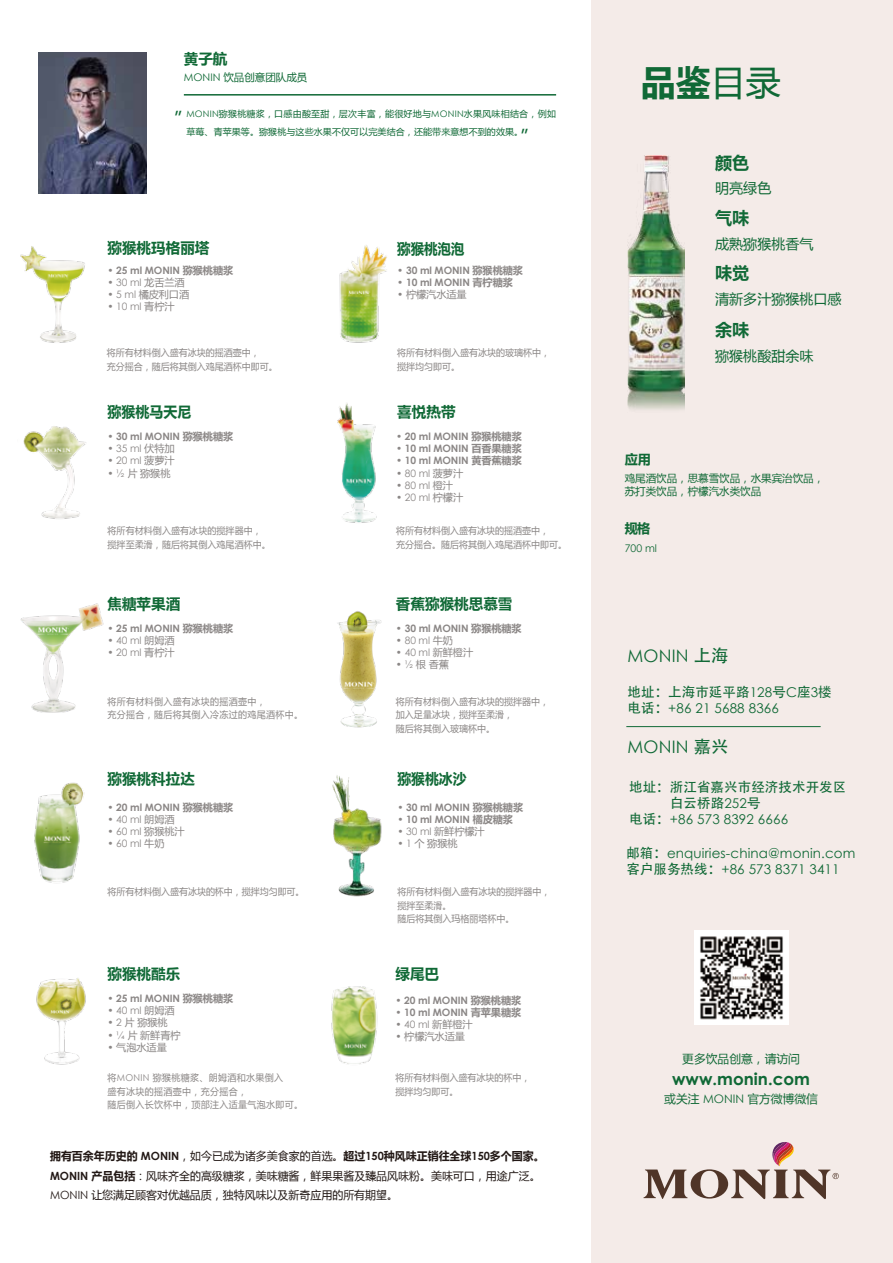
<style>
.page{position:relative;width:893px;height:1263px;background:#fff}
.page>*{position:absolute;margin:0;border:0;box-sizing:border-box;transform-origin:0 0}
.t1{font:700 34.95px "Microsoft Ya Hei";color:#106936}
.t2{font:19.8px "Microsoft Ya Hei";color:#106936}
.t3{font:17.25px "Century Gothic";letter-spacing:.01em;color:#106936}
.t4{font:700 17.1px "Microsoft Ya Hei";color:#106936}
.t5{font:700 16.8px "Century Gothic";color:#106936}
.t6{font:700 14.55px "Microsoft Ya Hei";color:#106936}
.t7{font:700 14.55px "Microsoft Ya Hei";color:#106936;scale:.96 1}
.t8{font:700 14.55px "Microsoft Ya Hei";color:#106936;scale:.93 1}
.t9{font:700 14.55px "Microsoft Ya Hei";color:#106936;scale:.95 1}
.t10{font:14.1px "Microsoft Ya Hei";color:#106936}
.t11{font:13.5px/16.2px "Century Gothic";letter-spacing:.01em;color:#106936}
.t12{font:13.5px/16.2px "Adobe Heiti Std";letter-spacing:.01em;color:#106936}
.t13{font:700 13.05px "Microsoft Ya Hei";color:#106936}
.t14{font:11.7px "Microsoft Ya Hei";color:#106936}
.t15{font:11.25px/19.5px "Microsoft Ya Hei";color:#221815}
.t16{font:10.5px/12.6px "Microsoft Ya Hei";color:#106936}
.t17{font:10.5px "Century Gothic";color:#106936}
.t18{font:700 10.2px "Century Gothic";letter-spacing:-.01em;color:#8b8786}
.t19{font:10.2px "Century Gothic";letter-spacing:-.01em;color:#8b8786}
.t20{font:10.2px "Microsoft Ya Hei";letter-spacing:-.01em;color:#8b8786}
.t21{font:9.45px/13.5px "Microsoft Ya Hei";color:#8b8786;scale:.95 1}
.t22{font:9.45px/13.5px "Microsoft Ya Hei";letter-spacing:.035em;color:#8b8786;scale:.95 1}
.t23{font:9px "Microsoft Ya Hei";letter-spacing:.01em;color:#106936}
.s1{font-family:"Century Gothic"}
.s2{font-size:19.8px}
.s3{font-family:"Microsoft Ya Hei"}
.s4{font-weight:700}
.s5{font-family:"Century Gothic";font-weight:700}
.s6{font-weight:400}
.s7{font-family:"Adobe Heiti Std"}
</style>
<div class="page">
<div style="left:592px;top:460px;width:301px;height:803px;background:#f4ebe8"></div>
<div style="left:592px;top:0;width:301px;height:542px;background:#f4ebe8"></div>
<hr style="left:184px;top:94px;width:372px;height:2px;background:#106936">
<img style="left:694px;top:930px;width:94px;height:95px">
<svg style="left:643px;top:1142px;width:196px;height:57px"></svg>
<hr style="left:626px;top:726px;width:195px;height:1px;background:#106936">
<img style="left:627px;top:156px;width:58px;height:254px">
<img style="left:20px;top:246px;width:65px;height:97px">
<img style="left:20px;top:603px;width:84px;height:110px">
<img style="left:34px;top:782px;width:50px;height:101px">
<img style="left:36px;top:978px;width:50px;height:87px">
<img style="left:339px;top:245px;width:48px;height:98px">
<img style="left:337px;top:403px;width:40px;height:120px">
<img style="left:337px;top:611px;width:45px;height:117px">
<img style="left:332px;top:775px;width:50px;height:122px">
<img style="left:331px;top:986px;width:47px;height:78px">
<img style="left:23px;top:426px;width:63px;height:93px">
<img style="left:38px;top:53px;width:109px;height:141px">
<h3 class="t6" style="left:184px;top:48px;width:45px">黄子航</h3>
<p class="t16" style="left:184px;top:70px;width:125px"><span class="s1">MONIN</span> 饮品创意团队成员</p>
<p class="t23" style="left:186px;top:108px;width:371px"><span class="s1">MONIN</span>猕猴桃糖浆，口感由酸至甜，层次丰富，能很好地与<span class="s1">MONIN</span>水果风味相结合，例如</p>
<h2 class="t2" style="left:174px;top:105px;width:21px">”</h2>
<p class="t23" style="left:186px;top:126px;width:356px">草莓、青苹果等。猕猴桃与这些水果不仅可以完美结合，还能带来意想不到的效果。<span class="s2">”</span></p>
<h3 class="t6" style="left:108px;top:238px;width:103px">猕猴桃玛格丽塔</h3>
<p class="t18" style="left:108px;top:262px;width:127px">• 25 ml MONIN <span class="s3">猕猴桃糖浆</span></p>
<p class="t19" style="left:108px;top:275px;width:79px">• 30 ml <span class="s3">龙舌兰酒</span></p>
<p class="t20" style="left:108px;top:288px;width:83px"><span class="s1">• 5 ml</span> 橘皮利口酒</p>
<p class="t19" style="left:108px;top:300px;width:69px">• 10 ml <span class="s3">青柠汁</span></p>
<p class="t21" style="left:107px;top:346px;width:182px">将所有材料倒入盛有冰块的摇酒壶中，<br>充分摇合，随后将其倒入鸡尾酒杯中即可。</p>
<h3 class="t7" style="left:108px;top:402px;width:89px">猕猴桃马天尼</h3>
<p class="t18" style="left:108px;top:428px;width:127px">• 30 ml MONIN <span class="s3">猕猴桃糖浆</span></p>
<p class="t19" style="left:108px;top:441px;width:69px">• 35 ml <span class="s3">伏特加</span></p>
<p class="t19" style="left:108px;top:454px;width:69px">• 20 ml <span class="s3">菠萝汁</span></p>
<p class="t20" style="left:108px;top:466px;width:65px"><span class="s1">• ½</span> 片猕猴桃</p>
<p class="t21" style="left:108px;top:524px;width:173px">将所有材料倒入盛有冰块的搅拌器中，搅拌至柔滑，随后将其倒入鸡尾酒杯中。</p>
<h3 class="t6" style="left:108px;top:593px;width:74px">焦糖苹果酒</h3>
<p class="t18" style="left:108px;top:620px;width:127px">• 25 ml MONIN <span class="s3">猕猴桃糖浆</span></p>
<p class="t19" style="left:108px;top:633px;width:69px">• 40 ml <span class="s3">朗姆酒</span></p>
<p class="t19" style="left:108px;top:645px;width:69px">• 20 ml <span class="s3">青柠汁</span></p>
<p class="t22" style="left:108px;top:694px;width:207px">将所有材料倒入盛有冰块的摇酒壶中，<br>充分摇合，随后将其倒入冷冻过的鸡尾酒杯中。</p>
<h3 class="t6" style="left:108px;top:769px;width:89px">猕猴桃科拉达</h3>
<p class="t18" style="left:108px;top:799px;width:127px">• 20 ml MONIN <span class="s3">猕猴桃糖浆</span></p>
<p class="t19" style="left:108px;top:812px;width:69px">• 40 ml <span class="s3">朗姆酒</span></p>
<p class="t19" style="left:108px;top:824px;width:79px">• 60 ml <span class="s3">猕猴桃汁</span></p>
<p class="t19" style="left:108px;top:836px;width:59px">• 60 ml <span class="s3">牛奶</span></p>
<p class="t21" style="left:108px;top:885px;width:209px">将所有材料倒入盛有冰块的杯中，搅拌均匀即可。</p>
<h3 class="t6" style="left:108px;top:964px;width:74px">猕猴桃酷乐</h3>
<p class="t18" style="left:108px;top:990px;width:127px">• 25 ml MONIN <span class="s3">猕猴桃糖浆</span></p>
<p class="t19" style="left:108px;top:1003px;width:69px">• 40 ml <span class="s3">朗姆酒</span></p>
<p class="t20" style="left:108px;top:1016px;width:62px"><span class="s1">• 2</span> 片猕猴桃</p>
<p class="t20" style="left:108px;top:1028px;width:75px"><span class="s1">• ¼</span> 片新鲜青柠</p>
<p class="t20" style="left:108px;top:1040px;width:61px"><span class="s1">•</span> 气泡水适量</p>
<p class="t22" style="left:108px;top:1071px;width:207px">将<span class="s1">MONIN</span> 猕猴桃糖浆、朗姆酒和水果倒入<br>盛有冰块的摇酒壶中，充分摇合，<br>随后倒入长饮杯中，顶部注入适量气泡水即可。</p>
<h3 class="t8" style="left:397px;top:239px;width:74px">猕猴桃泡泡</h3>
<p class="t18" style="left:397px;top:262px;width:127px">• 30 ml MONIN <span class="s3">猕猴桃糖浆</span></p>
<p class="t18" style="left:397px;top:274px;width:117px">• 10 ml MONIN <span class="s3">青柠糖浆</span></p>
<p class="t20" style="left:397px;top:288px;width:71px"><span class="s1">•</span> 柠檬汽水适量</p>
<p class="t21" style="left:397px;top:346px;width:163px">将所有材料倒入盛有冰块的玻璃杯中，搅拌均匀即可。</p>
<h3 class="t6" style="left:397px;top:402px;width:60px">喜悦热带</h3>
<p class="t18" style="left:396px;top:428px;width:127px">• 20 ml MONIN <span class="s3">猕猴桃糖浆</span></p>
<p class="t18" style="left:396px;top:441px;width:127px">• 10 ml MONIN <span class="s3">百香果糖浆</span></p>
<p class="t18" style="left:396px;top:453px;width:127px">• 10 ml MONIN <span class="s3">黄香蕉糖浆</span></p>
<p class="t19" style="left:396px;top:466px;width:69px">• 80 ml <span class="s3">菠萝汁</span></p>
<p class="t19" style="left:396px;top:478px;width:59px">• 80 ml <span class="s3">橙汁</span></p>
<p class="t19" style="left:396px;top:490px;width:69px">• 20 ml <span class="s3">柠檬汁</span></p>
<p class="t21" style="left:396px;top:524px;width:181px">将所有材料倒入盛有冰块的摇酒壶中，<br>充分摇合。随后将其倒入鸡尾酒杯中即可。</p>
<h3 class="t6" style="left:396px;top:593px;width:118px">香蕉猕猴桃思慕雪</h3>
<p class="t18" style="left:396px;top:620px;width:127px">• 30 ml MONIN <span class="s3">猕猴桃糖浆</span></p>
<p class="t19" style="left:396px;top:633px;width:59px">• 80 ml <span class="s3">牛奶</span></p>
<p class="t19" style="left:396px;top:645px;width:79px">• 40 ml <span class="s3">新鲜橙汁</span></p>
<p class="t20" style="left:396px;top:658px;width:54px"><span class="s1">• ½</span> 根香蕉</p>
<p class="t21" style="left:396px;top:694px;width:163px">将所有材料倒入盛有冰块的搅拌器中，加入足量冰块，搅拌至柔滑，<br>随后将其倒入玻璃杯中。</p>
<h3 class="t9" style="left:397px;top:769px;width:74px">猕猴桃冰沙</h3>
<p class="t18" style="left:397px;top:799px;width:127px">• 30 ml MONIN <span class="s3">猕猴桃糖浆</span></p>
<p class="t18" style="left:397px;top:811px;width:117px">• 10 ml MONIN <span class="s3">橘皮糖浆</span></p>
<p class="t19" style="left:397px;top:824px;width:89px">• 30 ml <span class="s3">新鲜柠檬汁</span></p>
<p class="t20" style="left:397px;top:837px;width:62px"><span class="s1">• 1</span> 个猕猴桃</p>
<p class="t21" style="left:397px;top:885px;width:163px">将所有材料倒入盛有冰块的搅拌器中，搅拌至柔滑。<br>随后将其倒入玛格丽塔杯中。</p>
<h3 class="t6" style="left:395px;top:964px;width:45px">绿尾巴</h3>
<p class="t18" style="left:395px;top:992px;width:127px">• 20 ml MONIN <span class="s3">猕猴桃糖浆</span></p>
<p class="t18" style="left:395px;top:1004px;width:127px">• 10 ml MONIN <span class="s3">青苹果糖浆</span></p>
<p class="t19" style="left:395px;top:1017px;width:79px">• 40 ml <span class="s3">新鲜橙汁</span></p>
<p class="t20" style="left:395px;top:1030px;width:71px"><span class="s1">•</span> 柠檬汽水适量</p>
<p class="t21" style="left:395px;top:1071px;width:144px">将所有材料倒入盛有冰块的杯中，搅拌均匀即可。</p>
<p class="t15" style="left:50px;top:1146px;width:496px"><span class="s4">拥有百余年历史的</span> <span class="s5">MONIN</span>，如今已成为诸多美食家的首选。<span class="s4">超过</span><span class="s5">150</span><span class="s4">种风味正销往全球</span><span class="s5">150</span><span class="s4">多个国家。<br></span><span class="s5">MONIN</span> <span class="s4">产品包括</span>：风味齐全的高级糖浆，美味糖酱，鲜果果酱及臻品风味粉。美味可口，用途广泛。<br><span class="s1">MONIN</span> 让您满足顾客对优越品质，独特风味以及新奇应用的所有期望。</p>
<h1 class="t1" style="left:641px;top:58px;width:141px">品鉴<span class="s6">目录</span></h1>
<h3 class="t4" style="left:715px;top:150px;width:36px">颜色</h3>
<h3 class="t10" style="left:715px;top:179px;width:58px">明亮绿色</h3>
<h3 class="t4" style="left:715px;top:206px;width:36px">气味</h3>
<h3 class="t10" style="left:715px;top:234px;width:100px">成熟猕猴桃香气</h3>
<h3 class="t4" style="left:715px;top:261px;width:36px">味觉</h3>
<h3 class="t10" style="left:715px;top:289px;width:128px">清新多汁猕猴桃口感</h3>
<h3 class="t4" style="left:715px;top:318px;width:36px">余味</h3>
<h3 class="t10" style="left:715px;top:346px;width:100px">猕猴桃酸甜余味</h3>
<h3 class="t13" style="left:625px;top:450px;width:28px">应用</h3>
<p class="t16" style="left:625px;top:472px;width:201px">鸡尾酒饮品，思慕雪饮品，水果宾治饮品，苏打类饮品，柠檬汽水类饮品</p>
<h3 class="t13" style="left:625px;top:519px;width:27px">规格</h3>
<p class="t17" style="left:625px;top:540px;width:34px">700 ml</p>
<h3 class="t3" style="left:627px;top:644px;width:102px">MONIN <span class="s7">上海</span></h3>
<h3 class="t12" style="left:627px;top:684px;width:206px">地址：上海市延平路<span class="s1">128</span>号<span class="s1">C</span>座<span class="s1">3</span>楼</h3>
<h3 class="t11" style="left:627px;top:700px;width:153px"><span class="s7">电话：</span>+86 21 5688 8366</h3>
<h3 class="t3" style="left:627px;top:734px;width:102px">MONIN <span class="s7">嘉兴</span></h3>
<h3 class="t12" style="left:670px;top:779px;width:178px;text-indent:-41px">地址：浙江省嘉兴市经济技术开发区白云桥路<span class="s1">252</span>号</h3>
<h3 class="t11" style="left:629px;top:811px;width:161px"><span class="s7">电话：</span>+86 573 8392 6666</h3>
<h3 class="t11" style="left:626px;top:845px;width:231px"><span class="s7">邮箱：</span>enquiries-china@monin.com<span class="s7">客户服务热线：</span>+86 573 8371 3411</h3>
<p class="t14" style="left:682px;top:1051px;width:119px">更多饮品创意，请访问</p>
<h3 class="t5" style="left:672px;top:1066px;width:139px">www.monin.com</h3>
<p class="t14" style="left:664px;top:1091px;width:155px">或关注 <span class="s1">MONIN</span> 官方微博微信</p>
</div>
